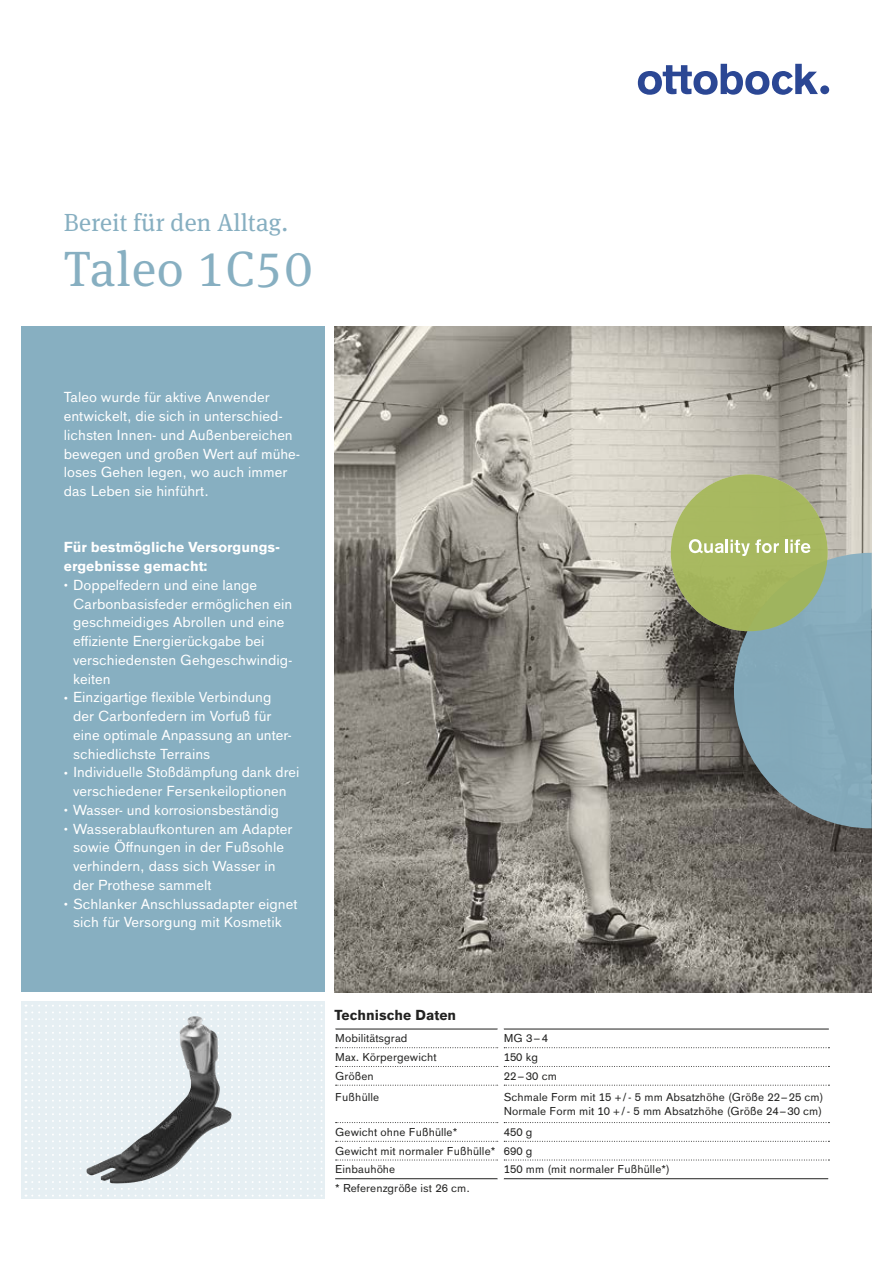
<style>
.page{position:relative;width:893px;height:1263px;background:#fff}
.page>*{position:absolute;margin:0;border:0;box-sizing:border-box;transform-origin:0 0}
.t1{font:49.5px "OBO Serif";letter-spacing:.02em;color:#87afc1}
.t2{font:24.75px "OBO Serif";letter-spacing:.005em;color:#87afc1}
.t3{font:14.25px/18.8px "OBO Sans";color:#fff}
.t4{font:700 14.25px/18.8px "OBO Sans";color:#fff}
.t5{font:700 14.25px "OBO Sans";color:#222221}
.t6{font:11.25px/18.8px "OBO Sans";letter-spacing:.005em;color:#222221}
.s1{font-size:10.65px}
</style>
<div class="page">
<div style="left:820px;top:85px;width:9px;height:9px;background:#2b4794;border-radius:50%"></div>
<svg style="left:638px;top:64px;width:180px;height:31px"></svg>
<img style="left:334px;top:326px;width:538px;height:666px">
<div style="left:21px;top:326px;width:304px;height:666px;background:#87afc1"></div>
<hr style="left:504px;top:1029px;width:325px;height:1px;background:#222221">
<svg style="left:504px;top:1085px;width:325px;height:1px"></svg>
<svg style="left:504px;top:1122px;width:325px;height:1px"></svg>
<svg style="left:504px;top:1141px;width:325px;height:1px"></svg>
<svg style="left:335px;top:1122px;width:163px;height:58px"></svg>
<svg style="left:504px;top:1159px;width:325px;height:1px"></svg>
<svg style="left:504px;top:1047px;width:325px;height:1px"></svg>
<svg style="left:335px;top:1029px;width:163px;height:57px"></svg>
<svg style="left:504px;top:1066px;width:325px;height:1px"></svg>
<hr style="left:335px;top:1178px;width:163px;height:1px;background:#222221">
<hr style="left:504px;top:1178px;width:324px;height:1px;background:#222221">
<div style="left:21px;top:1001px;width:304px;height:198px;background:#e6eff3"></div>
<svg style="left:26px;top:1005px;width:297px;height:191px"></svg>
<img style="left:86px;top:1017px;width:146px;height:167px">
<div style="left:671px;top:474px;width:157px;height:157px;background:#a8b860;border-radius:50%"></div>
<svg style="left:689px;top:539px;width:183px;height:289px"></svg>
<h2 class="t2" style="left:64px;top:208px;width:226px">Bereit für den Alltag.</h2>
<h1 class="t1" style="left:64px;top:240px;width:250px">Taleo 1C50</h1>
<p class="t3" style="left:64px;top:388px;width:238px">Taleo wurde für aktive Anwender entwickelt, die sich in unterschied&shy;lichsten Innen- und Außenbereichen bewegen und großen Wert auf mühe&shy;loses Gehen legen, wo auch immer das Leben sie hinführt.</p>
<p class="t4" style="left:64px;top:538px;width:218px">Für bestmögliche Versorgungs&shy;ergebnisse gemacht:</p>
<p class="t3" style="left:73px;top:575px;width:221px;text-indent:-9px"><span class="s1">•</span> Doppelfedern und eine lange<br>Carbonbasisfeder ermöglichen ein geschmeidiges Abrollen und eine effiziente Energierückgabe bei verschiedensten Gehgeschwindig&shy;keiten</p>
<p class="t3" style="left:73px;top:688px;width:220px;text-indent:-9px"><span class="s1">•</span> Einzigartige flexible Verbindung der Carbonfedern im Vorfuß für eine optimale Anpassung an unter&shy;schiedlichste Terrains</p>
<p class="t3" style="left:64px;top:763px;width:237px;text-align:center"><span class="s1">•</span> Individuelle Stoßdämpfung dank drei verschiedener Fersenkeiloptionen</p>
<p class="t3" style="left:64px;top:800px;width:217px"><span class="s1">•</span> Wasser- und korrosionsbeständig</p>
<p class="t3" style="left:73px;top:819px;width:221px;text-indent:-9px"><span class="s1">•</span> Wasserablaufkonturen am Adapter sowie Öffnungen in der Fußsohle verhindern, dass sich Wasser in der Prothese sammelt</p>
<p class="t3" style="left:64px;top:894px;width:235px;text-align:center"><span class="s1">•</span> Schlanker Anschlussadapter eignet sich für Versorgung mit Kosmetik</p>
<p class="t5" style="left:334px;top:1007px;width:123px">Technische Daten</p>
<p class="t6" style="left:335px;top:1029px;width:74px">Mobilitätsgrad</p>
<p class="t6" style="left:504px;top:1029px;width:46px">MG 3–4</p>
<p class="t6" style="left:335px;top:1048px;width:103px">Max. Körpergewicht</p>
<p class="t6" style="left:504px;top:1048px;width:36px">150 kg</p>
<p class="t6" style="left:335px;top:1066px;width:40px">Größen</p>
<p class="t6" style="left:504px;top:1066px;width:55px">22 – 30 cm</p>
<p class="t6" style="left:335px;top:1087px;width:45px">Fußhülle</p>
<p class="t6" style="left:504px;top:1090px;width:321px;line-height:14.2px">Schmale Form mit 15 +/- 5 mm Absatzhöhe (Größe 22–25 cm)<br>Normale Form mit 10 +/- 5 mm Absatzhöhe (Größe 24–30 cm)</p>
<p class="t6" style="left:335px;top:1123px;width:124px">Gewicht ohne Fußhülle*</p>
<p class="t6" style="left:335px;top:1123px;width:199px;text-align:justify;text-indent:168px">450 g Gewicht mit normaler Fußhülle* 690 g Einbauhöhe</p>
<p class="t6" style="left:504px;top:1160px;width:168px">150 mm (mit normaler Fußhülle*)</p>
<p class="t6" style="left:335px;top:1179px;width:136px">* Referenzgröße ist 26 cm.</p>
</div>
